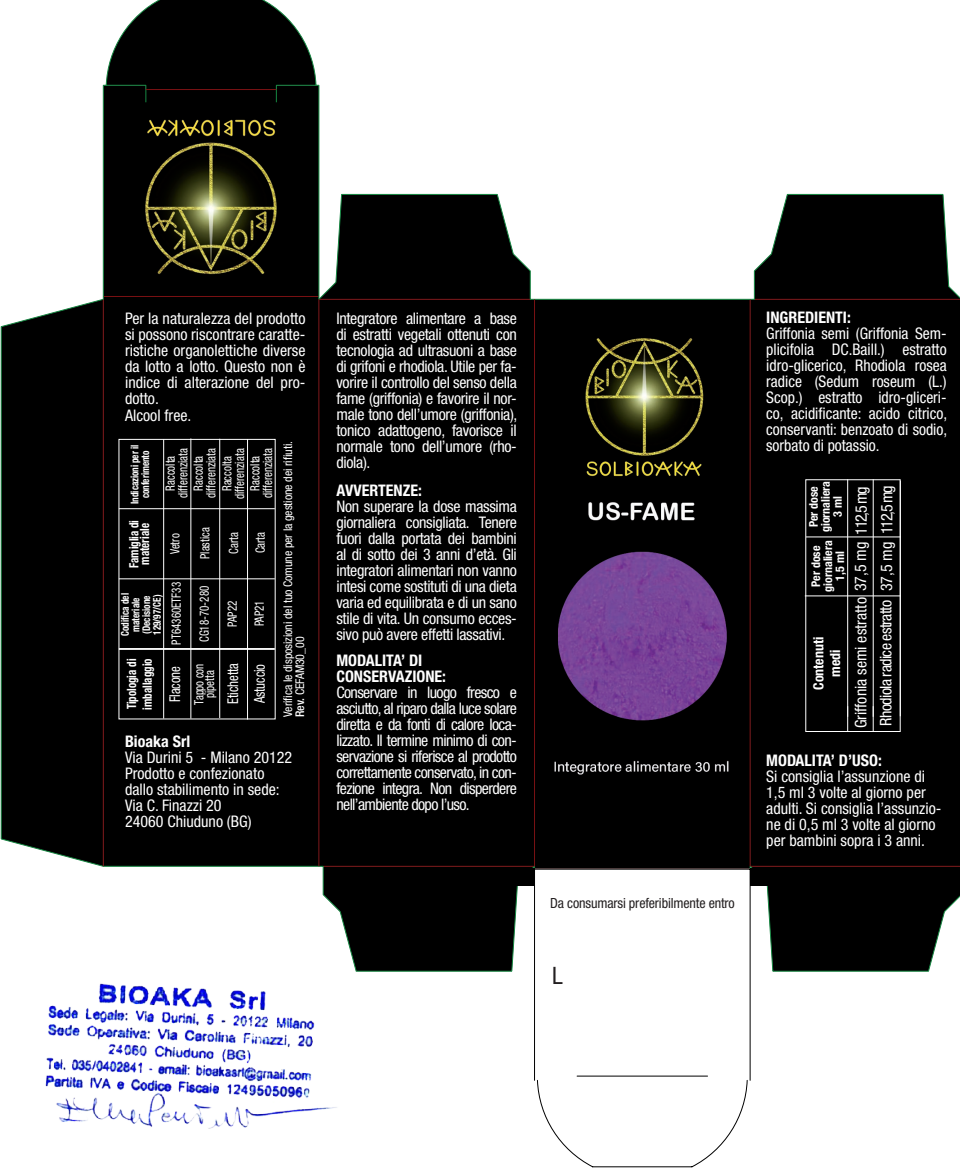
<style>
.page{position:relative;width:960px;height:1168px;background:#fff}
.page>*{position:absolute;margin:0;border:0;box-sizing:border-box;transform-origin:0 0}
.t1{font:condensed 24px "Helvetica Neue LT Std";color:#231f20}
.t2{font:condensed 16px/16px "Helvetica Neue LT Std";color:#fff;text-align:justify}
.t3{font:700 condensed 16px "Helvetica Neue LT Std";color:#fff}
.t4{font:condensed 16px "Helvetica Neue LT Std";letter-spacing:-.04em;color:#fff}
.t5{font:condensed 15px "Helvetica Neue LT Std";letter-spacing:-.01em;color:#fff;scale:.86 1}
.t6{font:condensed 14px "Helvetica Neue LT Std";letter-spacing:-.01em;color:#231f20}
.t7{font:700 condensed 14px "Helvetica Neue LT Std";color:#fff}
.t8{font:condensed 12.8px "Helvetica Neue LT Std";color:#fff;scale:.86 1}
.t9{font:700 condensed 12.8px "Helvetica Neue LT Std";color:#fff;scale:.86 1}
.t10{font:condensed 12px "Helvetica Neue LT Std";letter-spacing:-.01em;color:#fff}
.t11{font:700 condensed 12px/12px "Helvetica Neue LT Std";color:#fff;text-align:center}
.t12{font:700 condensed 10.6px/10.6px "Helvetica Neue LT Std";color:#fff;text-align:center;scale:.86 1}
.s1{font-weight:500}
</style>
<div class="page">
<div style="left:750px;top:300px;width:209px;height:538px;background:#000"></div>
<div style="left:535px;top:300px;width:214px;height:538px;background:#000"></div>
<div style="left:319px;top:300px;width:215px;height:538px;background:#000"></div>
<div style="left:104px;top:300px;width:214px;height:538px;background:#000"></div>
<svg style="left:103px;top:0;width:216px;height:300px;background:#171917"></svg>
<hr style="left:146px;top:89px;width:130px;height:1px;background:#791012">
<svg style="left:318px;top:194px;width:215px;height:106px;background:#262927"></svg>
<svg style="left:533px;top:194px;width:426px;height:106px"></svg>
<svg style="left:3px;top:838px;width:956px;height:134px"></svg>
<hr style="left:103px;top:299px;width:1px;height:567px;background:#791012">
<div style="left:0;top:298px;width:104px;height:542px;background:#000"></div>
<hr style="left:318px;top:299px;width:1px;height:567px;background:#791012">
<hr style="left:534px;top:299px;width:1px;height:567px;background:#791012">
<hr style="left:749px;top:299px;width:1px;height:567px;background:#791012">
<hr style="left:959px;top:299px;width:1px;height:567px;background:#168742">
<hr style="left:682px;top:299px;width:68px;height:1px;background:#168742">
<svg style="left:522px;top:886px;width:237px;height:86px"></svg>
<svg style="left:533px;top:868px;width:218px;height:300px"></svg>
<img style="left:547px;top:310px;width:190px;height:488px">
<hr style="left:119px;top:648px;width:156px;height:2px;background:#fff">
<hr style="left:119px;top:578px;width:156px;height:1px;background:#fff">
<hr style="left:119px;top:508px;width:156px;height:1px;background:#fff">
<hr style="left:163px;top:439px;width:1px;height:279px;background:#fff">
<hr style="left:190px;top:438px;width:1px;height:280px;background:#fff">
<hr style="left:219px;top:439px;width:1px;height:279px;background:#fff">
<hr style="left:247px;top:439px;width:1px;height:280px;background:#fff">
<img style="left:127px;top:112px;width:169px;height:170px">
<div style="left:503px;top:868px;width:31px;height:18px;background:#000"></div>
<div style="left:750px;top:868px;width:31px;height:18px;background:#000"></div>
<hr style="left:847px;top:479px;width:1px;height:238px;background:#fff">
<hr style="left:872px;top:479px;width:1px;height:238px;background:#fff">
<hr style="left:805px;top:537px;width:95px;height:1px;background:#fff">
<hr style="left:804px;top:596px;width:96px;height:1px;background:#fff">
<svg style="left:872px;top:706px;width:1px;height:26px"></svg>
<svg style="left:847px;top:706px;width:1px;height:26px"></svg>
<img style="left:45px;top:983px;width:292px;height:146px">
<p class="t2" style="left:125px;top:310px;width:182px">Per la naturalezza del prodotto si possono riscontrare caratte&shy;ristiche organolettiche diverse da lotto a lotto. Questo non è indice di alterazione del pro&shy;dotto.</p>
<p class="t2" style="left:125px;top:407px;width:68px">Alcool free.</p>
<p class="t8" style="left:163px;top:490px;width:42px;rotate:-90deg">Raccolta</p>
<p class="t8" style="left:176px;top:498px;width:60px;rotate:-90deg">differenziata</p>
<p class="t8" style="left:191px;top:490px;width:42px;rotate:-90deg">Raccolta</p>
<p class="t8" style="left:203px;top:498px;width:60px;rotate:-90deg">differenziata</p>
<p class="t8" style="left:219px;top:491px;width:42px;rotate:-90deg">Raccolta</p>
<p class="t8" style="left:232px;top:499px;width:60px;rotate:-90deg">differenziata</p>
<p class="t8" style="left:247px;top:490px;width:42px;rotate:-90deg">Raccolta</p>
<p class="t8" style="left:260px;top:498px;width:60px;rotate:-90deg">differenziata</p>
<p class="t10" style="left:281px;top:717px;width:277px;rotate:-90deg">Verifica le disposizioni del tuo Comune per la gestione dei rifiuti.</p>
<p class="t12" style="left:129px;top:504px;width:70px;rotate:-90deg">Indicazioni per il conferimento</p>
<p class="t9" style="left:126px;top:568px;width:57px;rotate:-90deg">Famiglia di</p>
<p class="t9" style="left:137px;top:564px;width:50px;rotate:-90deg">materiale</p>
<p class="t8" style="left:167px;top:554px;width:26px;rotate:-90deg">Vetro</p>
<p class="t8" style="left:198px;top:559px;width:38px;rotate:-90deg">Plastica</p>
<p class="t8" style="left:226px;top:554px;width:27px;rotate:-90deg">Carta</p>
<p class="t8" style="left:253px;top:553px;width:27px;rotate:-90deg">Carta</p>
<p class="t8" style="left:169px;top:645px;width:74px;rotate:-90deg">PT64360ETF33</p>
<p class="t8" style="left:197px;top:642px;width:67px;rotate:-90deg">CG18-70-280</p>
<p class="t12" style="left:119px;top:636px;width:51px;rotate:-90deg">Codifica del materiale</p>
<p class="t12" style="left:141px;top:634px;width:46px;rotate:-90deg">(Decisione</p>
<p class="t12" style="left:151px;top:635px;width:48px;rotate:-90deg">129/97/CE)</p>
<p class="t8" style="left:225px;top:627px;width:32px;rotate:-90deg">PAP22</p>
<p class="t8" style="left:252px;top:626px;width:32px;rotate:-90deg">PAP21</p>
<p class="t10" style="left:293px;top:717px;width:82px;rotate:-90deg"><span class="s1">Rev.</span> CEFAM30_00</p>
<p class="t9" style="left:124px;top:709px;width:60px;rotate:-90deg">Tipologia di</p>
<p class="t9" style="left:139px;top:710px;width:61px;rotate:-90deg">imballaggio</p>
<p class="t5" style="left:166px;top:702px;width:43px;rotate:-90deg">Flacone</p>
<p class="t8" style="left:191px;top:704px;width:49px;rotate:-90deg">Tappo con</p>
<p class="t8" style="left:202px;top:698px;width:33px;rotate:-90deg">pipetta</p>
<p class="t5" style="left:224px;top:704px;width:48px;rotate:-90deg">Etichetta</p>
<p class="t5" style="left:251px;top:703px;width:47px;rotate:-90deg">Astuccio</p>
<p class="t3" style="left:125px;top:732px;width:67px">Bioaka Srl</p>
<p class="t2" style="left:125px;top:749px;width:168px">Via Durini 5 - Milano 20122</p>
<p class="t2" style="left:125px;top:765px;width:141px">Prodotto e confezionato</p>
<p class="t2" style="left:125px;top:781px;width:156px">dallo stabilimento in sede:</p>
<p class="t2" style="left:125px;top:797px;width:98px">Via C. Finazzi 20</p>
<p class="t2" style="left:125px;top:813px;width:128px">24060 Chiuduno (BG)</p>
<p class="t2" style="left:336px;top:310px;width:182px">Integratore alimentare a base di estratti vegetali ottenuti con tecnologia ad ultrasuoni a base di grifoni e rhodiola. Utile per fa&shy;vorire il controllo del senso della fame (griffonia) e favorire il nor&shy;male tono dell’umore (griffonia), tonico adattogeno, favorisce il normale tono dell’umore (rho&shy;diola).</p>
<p class="t3" style="left:336px;top:481px;width:87px">AVVERTENZE:</p>
<p class="t2" style="left:336px;top:498px;width:182px">Non superare la dose massima giornaliera consigliata. Tenere fuori dalla portata dei bambini al di sotto dei 3 anni d’età. Gli integratori alimentari non vanno intesi come sostituti di una dieta varia ed equilibrata e di un sano stile di vita. Un consumo ecces&shy;sivo può avere effetti lassativi.</p>
<p class="t3" style="left:336px;top:651px;width:87px">MODALITA’ DI</p>
<p class="t3" style="left:336px;top:667px;width:111px">CONSERVAZIONE:</p>
<p class="t2" style="left:336px;top:684px;width:182px">Conservare in luogo fresco e asciutto, al riparo dalla luce solare diretta e da fonti di calore loca&shy;lizzato. Il termine minimo di con&shy;servazione si riferisce al prodotto correttamente conservato, in con&shy;fezione integra. Non disperdere nell’ambiente dopo l’uso.</p>
<p class="t6" style="left:550px;top:895px;width:186px">Da consumarsi preferibilmente entro</p>
<p class="t1" style="left:552px;top:961px;width:12px">L</p>
<p class="t3" style="left:766px;top:307px;width:86px">INGREDIENTI:</p>
<p class="t2" style="left:766px;top:325px;width:182px">Griffonia semi (Griffonia Sem&shy;plicifolia DC.Baill.) estratto idro-glicerico, Rhodiola rosea radice (Sedum roseum (L.)<br>Scop.) estratto idro-gliceri&shy;co, acidificante: acido citrico, conservanti: benzoato di sodio, sorbato di potassio.</p>
<p class="t11" style="left:807px;top:532px;width:53px;rotate:-90deg">Per dose giornaliera</p>
<p class="t11" style="left:831px;top:517px;width:22px;rotate:-90deg">3 ml</p>
<p class="t2" style="left:878px;top:534px;width:50px;rotate:-90deg">112,5 mg</p>
<p class="t2" style="left:852px;top:728px;width:243px;rotate:-90deg">Griffonia semi estratto 37,5 mg 112,5 mg</p>
<p class="t11" style="left:809px;top:592px;width:53px;rotate:-90deg">Per dose giornaliera</p>
<p class="t11" style="left:833px;top:581px;width:31px;rotate:-90deg">1,5 ml</p>
<p class="t2" style="left:878px;top:591px;width:51px;rotate:-90deg">37,5 mg</p>
<p class="t4" style="left:876px;top:726px;width:127px;rotate:-90deg">Rhodiola radice estratto</p>
<p class="t7" style="left:809px;top:690px;width:55px;rotate:-90deg">Contenuti</p>
<p class="t7" style="left:826px;top:677px;width:29px;rotate:-90deg">medi</p>
<p class="t3" style="left:766px;top:750px;width:117px">MODALITA’ D’USO:</p>
<p class="t2" style="left:766px;top:768px;width:177px;text-align:left">Si consiglia l’assunzione di<br>1,5 ml 3 volte al giorno per adulti. Si consiglia l’assunzio&shy;ne di 0,5 ml 3 volte al giorno per bambini sopra i 3 anni.</p>
</div>
